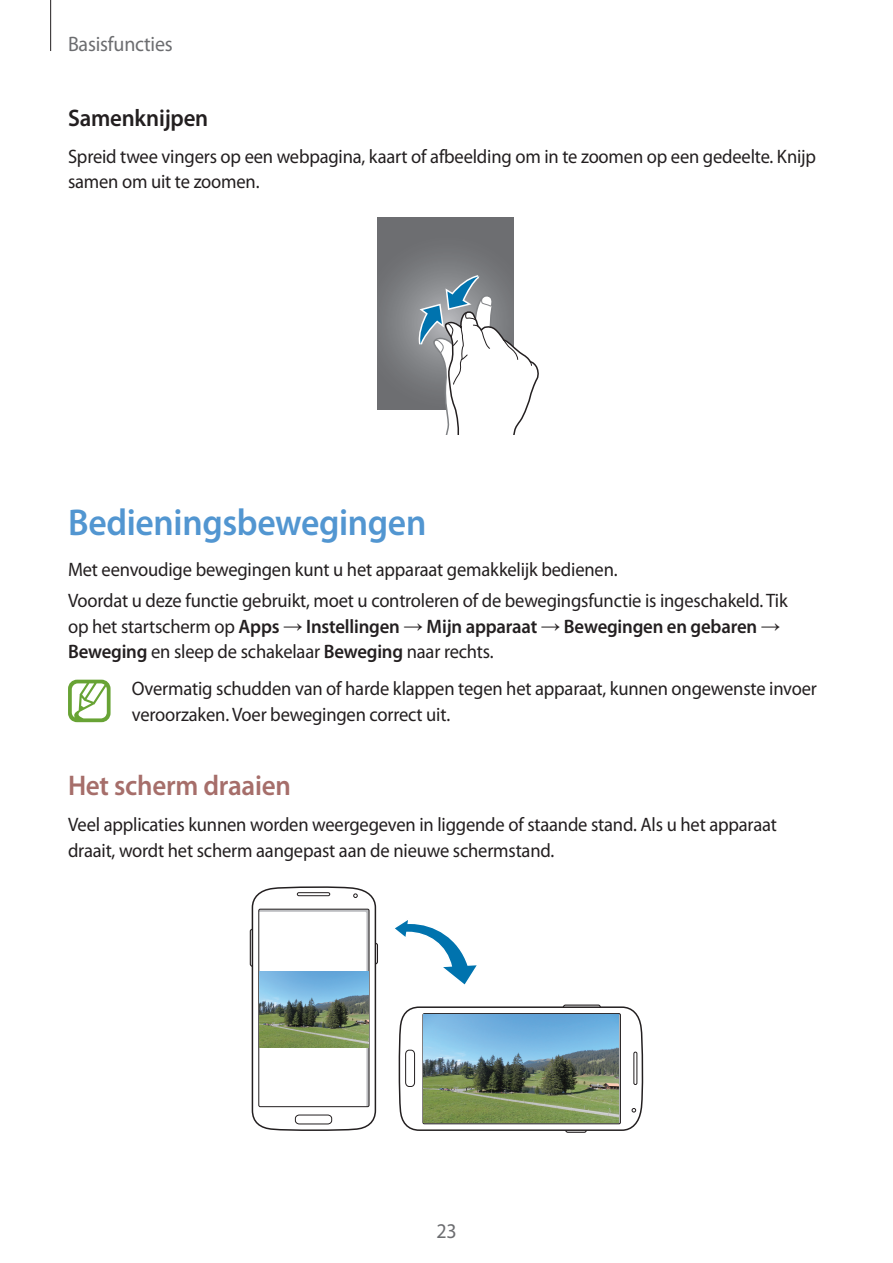
<style>
.page{position:relative;width:893px;height:1263px;background:#fff}
.page>*{position:absolute;margin:0;border:0;box-sizing:border-box;transform-origin:0 0}
.t1{font:600 37.5px "Myriad Pro";letter-spacing:-.01em;color:#5296d1;scale:.95 1}
.t2{font:600 28.5px "Myriad Pro";letter-spacing:-.01em;color:#a66e6a;scale:.95 1}
.t3{font:600 24px "Myriad Pro";letter-spacing:-.01em;color:#231f20;scale:.95 1}
.t4{font:21px "Myriad Pro";letter-spacing:-.01em;color:#6c6d70;scale:.95 1}
.t5{font:19.5px/25.5px "Myriad Pro";letter-spacing:-.01em;color:#231f20;scale:.95 1}
.t6{font:600 19.5px/25.5px "Myriad Pro";letter-spacing:-.01em;color:#231f20;scale:.96 1}
.s1{font-weight:400}
.s2{font-family:"Arial";font-weight:400}
</style>
<div class="page">
<hr style="left:50px;top:0;width:1px;height:51px;background:#231f20">
<svg style="left:378px;top:218px;width:136px;height:191px;background:#737477"></svg>
<svg style="left:417px;top:275px;width:122px;height:159px"></svg>
<svg style="left:68px;top:680px;width:43px;height:42px"></svg>
<svg style="left:250px;top:886px;width:128px;height:245px"></svg>
<div style="left:295px;top:1115px;width:37px;height:9px;border:1px solid #231f20;border-radius:4px"></div>
<img style="left:259px;top:971px;width:109px;height:76px">
<svg style="left:399px;top:1004px;width:244px;height:129px"></svg>
<div style="left:405px;top:1050px;width:10px;height:37px;border:1px solid #231f20;border-radius:4px"></div>
<svg style="left:395px;top:920px;width:82px;height:65px"></svg>
<img style="left:424px;top:1014px;width:195px;height:109px">
<p class="t4" style="left:68px;top:31px;width:112px">Basisfuncties</p>
<p class="t3" style="left:68px;top:103px;width:149px">Samenknijpen</p>
<p class="t5" style="left:68px;top:143px;width:789px">Spreid twee vingers op een webpagina, kaart of afbeelding om in te zoomen op een gedeelte. Knijp samen om uit te zoomen.</p>
<h1 class="t1" style="left:68px;top:499px;width:379px">Bedieningsbewegingen</h1>
<p class="t5" style="left:68px;top:553px;width:759px;line-height:32px">Met eenvoudige bewegingen kunt u het apparaat gemakkelijk bedienen.<br>Voordat u deze functie gebruikt, moet u controleren of de bewegingsfunctie is ingeschakeld. Tik</p>
<p class="t6" style="left:68px;top:613px;width:743px"><span class="s1">op het startscherm op</span> Apps <span class="s2">→</span> Instellingen <span class="s2">→</span> Mijn apparaat <span class="s2">→</span> Bewegingen en gebaren <span class="s2">→<br></span>Beweging <span class="s1">en sleep de schakelaar</span> Beweging <span class="s1">naar rechts.</span></p>
<p class="t5" style="left:132px;top:676px;width:723px">Overmatig schudden van of harde klappen tegen het apparaat, kunnen ongewenste invoer veroorzaken. Voer bewegingen correct uit.</p>
<h2 class="t2" style="left:68px;top:767px;width:236px">Het scherm draaien</h2>
<p class="t5" style="left:68px;top:811px;width:748px">Veel applicaties kunnen worden weergegeven in liggende of staande stand. Als u het apparaat draait, wordt het scherm aangepast aan de nieuwe schermstand.</p>
<p class="t4" style="left:436px;top:1218px;width:23px">23</p>
</div>
